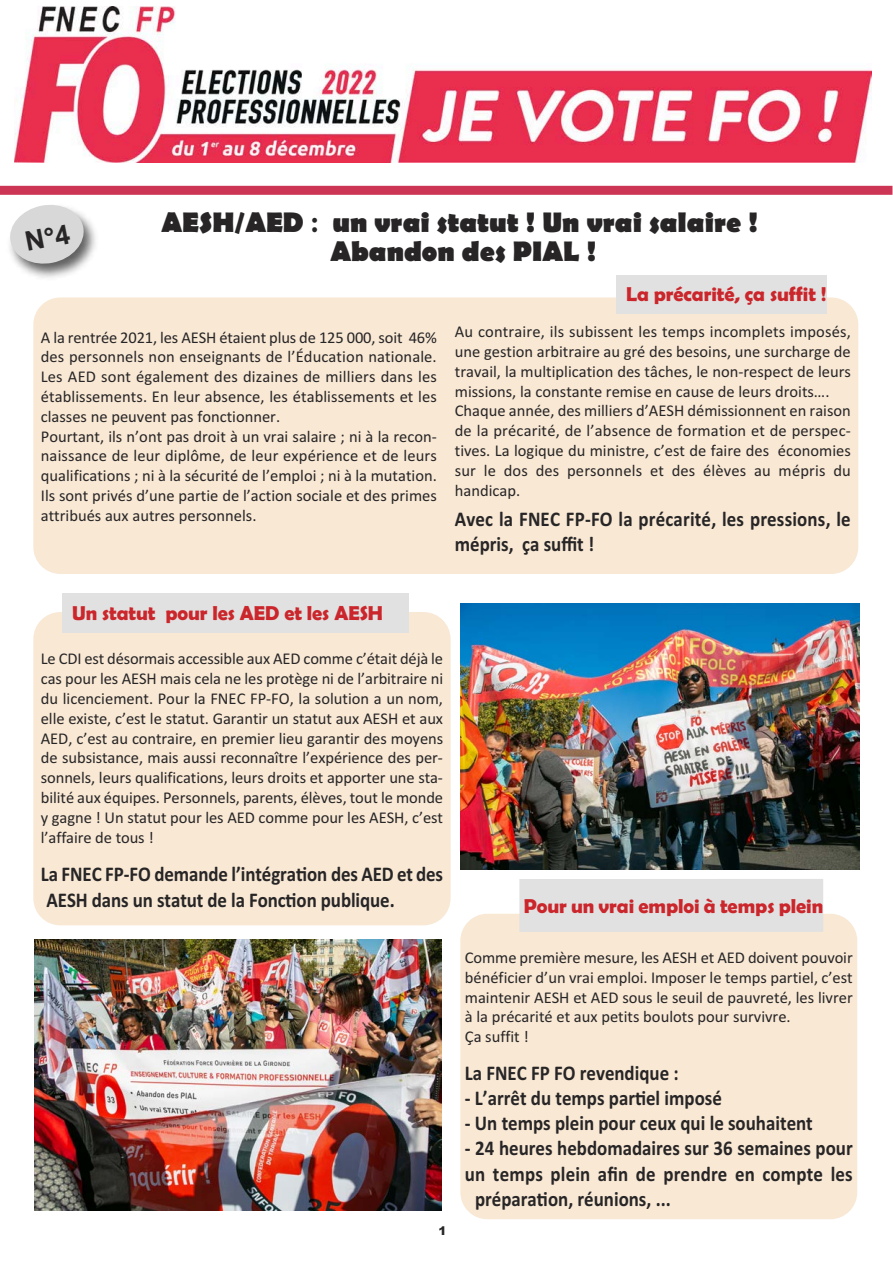
<style>
.page{position:relative;width:893px;height:1263px;background:#fff}
.page>*{position:absolute;margin:0;border:0;box-sizing:border-box;transform-origin:0 0}
.t1{font:700 28.5px "Berlin Sans FB";color:#272526}
.t2{font:700 21px/25.7px "Calibri";color:#272526;scale:.9 1}
.t3{font:700 20.25px "Berlin Sans FB Demi";letter-spacing:-.005em;color:#ca262b}
.t4{font:16.5px/19.8px "Calibri";color:#272526;text-align:justify}
.t5{font:900 12px "Arial";color:#272526}
.s1{font-weight:400;font-size:36px}
</style>
<div class="page">
<img style="left:20px;top:218px;width:76px;height:60px">
<div style="left:460px;top:914px;width:397px;height:305px;background:#f8e8d4;border-radius:27px"></div>
<div style="left:33px;top:612px;width:418px;height:313px;background:#f8e8d4;border-radius:27px"></div>
<div style="left:62px;top:593px;width:347px;height:39px;background:#e1e1e1"></div>
<div style="left:519px;top:879px;width:304px;height:53px;background:#e1e1e1"></div>
<img style="left:34px;top:940px;width:407px;height:271px">
<img style="left:460px;top:603px;width:399px;height:266px">
<div style="left:0;top:186px;width:892px;height:9px;background:#cc3554"></div>
<img style="left:14px;top:7px;width:858px;height:156px">
<div style="left:33px;top:297px;width:825px;height:277px;background:#f8e8d4;border-radius:27px"></div>
<div style="left:616px;top:275px;width:211px;height:38px;background:#e1e1e1"></div>
<svg style="left:9px;top:205px;width:77px;height:62px;background:#d2d2d2"></svg>
<p class="t1" style="left:161px;top:205px;width:598px">AESH/AED <span class="s1">:</span> un vrai statut ! Un vrai salaire !</p>
<p class="t1" style="left:330px;top:235px;width:267px">Abandon des PIAL !</p>
<p class="t4" style="left:41px;top:328px;width:398px">A la rentrée 2021, les AESH étaient plus de 125 000, soit 46% des personnels non enseignants de l’Éducation nationale.<br>Les AED sont également des dizaines de milliers dans les établissements. En leur absence, les établissements et les classes ne peuvent pas fonctionner.</p>
<p class="t4" style="left:41px;top:427px;width:398px">Pourtant, ils n’ont pas droit à un vrai salaire ; ni à la recon&shy;naissance de leur diplôme, de leur expérience et de leurs qualifications ; ni à la sécurité de l’emploi ; ni à la mutation.</p>
<p class="t4" style="left:41px;top:487px;width:398px">Ils sont privés d’une partie de l’action sociale et des primes attribués aux autres personnels.</p>
<p class="t3" style="left:626px;top:287px;width:202px">La précarité, ça suffit !</p>
<p class="t4" style="left:455px;top:323px;width:398px">Au contraire, ils subissent les temps incomplets imposés, une gestion arbitraire au gré des besoins, une surcharge de travail, la multiplication des tâches, le non-respect de leurs missions, la constante remise en cause de leurs droits….</p>
<p class="t4" style="left:455px;top:402px;width:397px">Chaque année, des milliers d’AESH démissionnent en raison de la précarité, de l’absence de formation et de perspec&shy;tives. La logique du ministre, c’est de faire des économies sur le dos des personnels et des élèves au mépris du handicap.</p>
<p class="t2" style="left:455px;top:508px;width:441px;line-height:25.2px">Avec la FNEC FP-FO la précarité, les pressions, le mépris, ça suffit !</p>
<p class="t3" style="left:72px;top:605px;width:312px">Un statut pour les AED et les AESH</p>
<p class="t4" style="left:41px;top:650px;width:404px">Le CDI est désormais accessible aux AED comme c’était déjà le cas pour les AESH mais cela ne les protège ni de l’arbitraire ni du licenciement. Pour la FNEC FP-FO, la solution a un nom, elle existe, c’est le statut. Garantir un statut aux AESH et aux AED, c’est au contraire, en premier lieu garantir des moyens de subsistance, mais aussi reconnaître l’expérience des per&shy;sonnels, leurs qualifications, leurs droits et apporter une sta&shy;bilité aux équipes. Personnels, parents, élèves, tout le monde y gagne ! Un statut pour les AED comme pour les AESH, c’est l’affaire de tous !</p>
<p class="t2" style="left:41px;top:863px;width:448px">La FNEC FP-FO demande l’intégration des AED et des<br>AESH dans un statut de la Fonction publique.</p>
<p class="t5" style="left:438px;top:1223px;width:10px">1</p>
<p class="t3" style="left:524px;top:898px;width:301px">Pour un vrai emploi à temps plein</p>
<p class="t4" style="left:465px;top:949px;width:389px">Comme première mesure, les AESH et AED doivent pouvoir bénéficier d’un vrai emploi. Imposer le temps partiel, c’est maintenir AESH et AED sous le seuil de pauvreté, les livrer à la précarité et aux petits boulots pour survivre.</p>
<p class="t4" style="left:465px;top:1028px;width:66px">Ça suffit !</p>
<p class="t2" style="left:465px;top:1062px;width:239px">La FNEC FP FO revendique :</p>
<p class="t2" style="left:465px;top:1087px;width:287px">- L’arrêt du temps partiel imposé</p>
<p class="t2" style="left:465px;top:1112px;width:388px">- Un temps plein pour ceux qui le souhaitent</p>
<p class="t2" style="left:465px;top:1137px;width:432px">- 24 heures hebdomadaires sur 36 semaines pour</p>
<p class="t2" style="left:465px;top:1162px;width:432px">un temps plein afin de prendre en compte les</p>
<p class="t2" style="left:475px;top:1188px;width:219px">préparation, réunions, ...</p>
</div>
